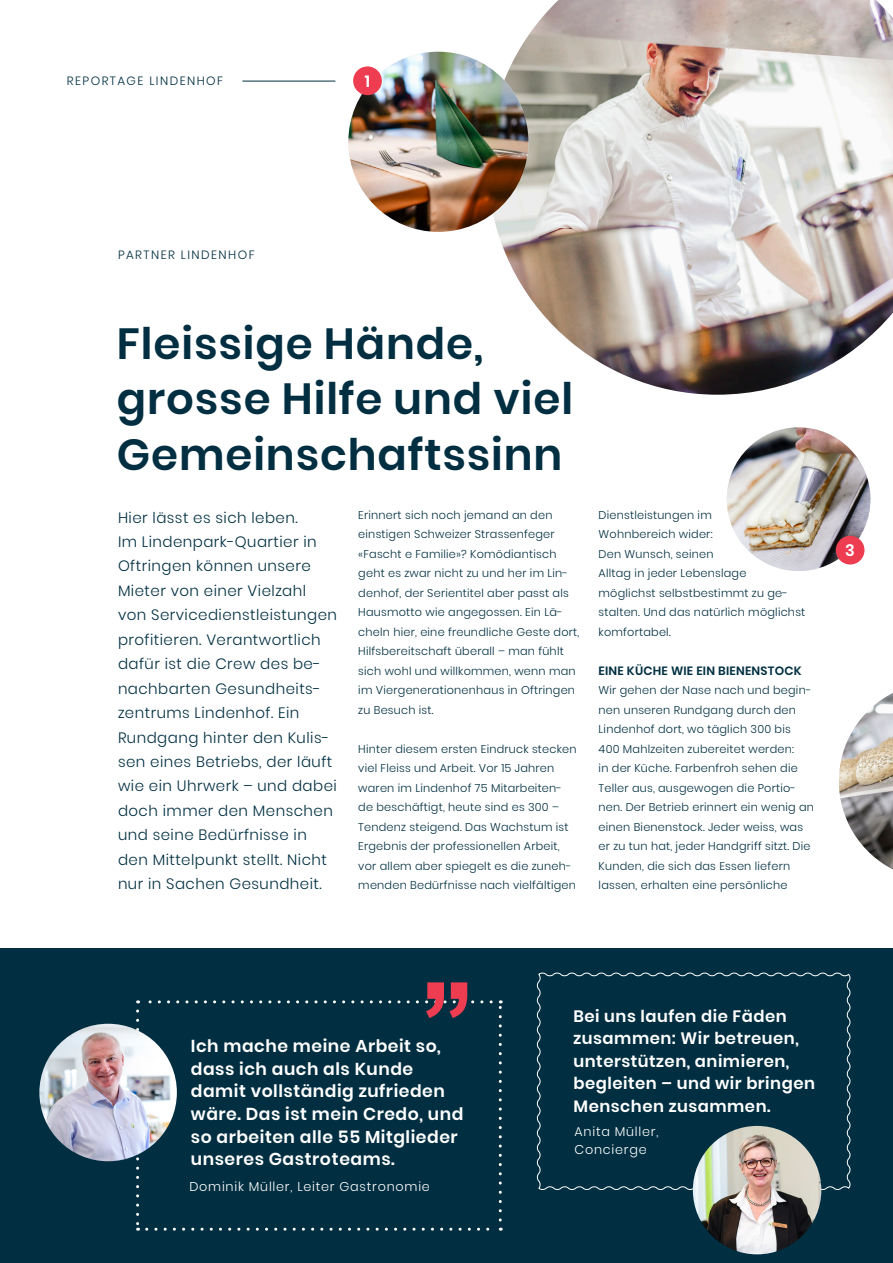
<style>
.page{position:relative;width:893px;height:1263px;background:#fff}
.page>*{position:absolute;margin:0;border:0;box-sizing:border-box;transform-origin:0 0}
.t1{font:700 120px "Arial Hebrew";color:#ee3d50}
.t2{font:600 43.5px/55.5px "Poppins";letter-spacing:.02em;color:#012f41}
.t3{font:600 17.25px/22.5px "Poppins";letter-spacing:.03em;color:#fff}
.t4{font:600 16.5px/22.5px "Poppins";letter-spacing:.03em;color:#fff}
.t5{font:600 16.2px "Poppins";color:#fff}
.t6{font:300 15px/24.5px "Poppins";letter-spacing:.03em;color:#012f41}
.t7{font:300 12.75px/18px "Poppins";letter-spacing:.06em;color:#fff}
.t8{font:300 12px "Poppins";letter-spacing:.12em;color:#012f41}
.t9{font:600 12px "Poppins";letter-spacing:.02em;color:#012f41}
.t10{font:300 11.25px/19.5px "Poppins";letter-spacing:.02em;color:#012f41}
</style>
<div class="page">
<div style="left:0;top:948px;width:893px;height:315px;background:#012f41"></div>
<svg style="left:136px;top:1011px;width:3px;height:220px"></svg>
<svg style="left:147px;top:1228px;width:354px;height:3px"></svg>
<svg style="left:499px;top:1000px;width:3px;height:220px"></svg>
<svg style="left:138px;top:1000px;width:353px;height:3px"></svg>
<svg style="left:536px;top:972px;width:315px;height:219px"></svg>
<img style="left:839px;top:693px;width:54px;height:176px">
<img style="left:488px;top:0;width:405px;height:395px">
<img style="left:348px;top:52px;width:180px;height:180px;border-radius:90px">
<img style="left:727px;top:427px;width:143px;height:144px;border-radius:72px">
<hr style="left:242px;top:81px;width:93px;height:1px;background:#012f41">
<img style="left:693px;top:1126px;width:128px;height:128px;border-radius:64px">
<img style="left:39px;top:1024px;width:138px;height:137px;border-radius:69px">
<div style="left:353px;top:66px;width:29px;height:29px;background:#ee3d50;border-radius:50%"></div>
<div style="left:836px;top:536px;width:28px;height:28px;background:#ee3d50;border-radius:50%"></div>
<p class="t8" style="left:67px;top:74px;width:158px">REPORTAGE LINDENHOF</p>
<p class="t5" style="left:365px;top:72px;width:7px">1</p>
<p class="t8" style="left:118px;top:248px;width:138px">PARTNER LINDENHOF</p>
<p class="t2" style="left:117px;top:316px;width:458px">Fleissige Hände, grosse Hilfe und viel<br>Gemeinschaftssinn</p>
<p class="t6" style="left:118px;top:505px;width:221px">Hier lässt es sich leben.<br>Im Lindenpark-Quartier in<br>Oftringen können unsere<br>Mieter von einer Vielzahl von Servicedienstleistungen profitieren. Verantwortlich dafür ist die Crew des be&shy;nachbarten Gesundheits&shy;zentrums Lindenhof. Ein<br>Rundgang hinter den Kulis&shy;sen eines Betriebs, der läuft wie ein Uhrwerk – und dabei doch immer den Menschen und seine Bedürfnisse in den Mittelpunkt stellt. Nicht nur in Sachen Gesundheit.</p>
<p class="t10" style="left:358px;top:505px;width:222px">Erinnert sich noch jemand an den einstigen Schweizer Strassenfeger «Fascht e Familie»? Komödiantisch geht es zwar nicht zu und her im Lin&shy;denhof, der Serientitel aber passt als Hausmotto wie angegossen. Ein Lä&shy;cheln hier, eine freundliche Geste dort, Hilfsbereitschaft überall – man fühlt sich wohl und willkommen, wenn man im Viergenerationenhaus in Oftringen zu Besuch ist.</p>
<p class="t10" style="left:358px;top:739px;width:220px">Hinter diesem ersten Eindruck stecken viel Fleiss und Arbeit. Vor 15 Jahren waren im Lindenhof 75 Mitarbeiten&shy;de beschäftigt, heute sind es 300 – Tendenz steigend. Das Wachstum ist Ergebnis der professionellen Arbeit, vor allem aber spiegelt es die zuneh&shy;menden Bedürfnisse nach vielfältigen</p>
<p class="t10" style="left:599px;top:505px;width:208px">Dienstleistungen im<br>Wohnbereich wider:<br>Den Wunsch, seinen<br>Alltag in jeder Lebenslage möglichst selbstbestimmt zu ge&shy;stalten. Und das natürlich möglichst komfortabel.</p>
<p class="t9" style="left:599px;top:663px;width:204px">EINE KÜCHE WIE EIN BIENENSTOCK</p>
<p class="t10" style="left:599px;top:680px;width:217px">Wir gehen der Nase nach und begin&shy;nen unseren Rundgang durch den Lindenhof dort, wo täglich 300 bis 400 Mahlzeiten zubereitet werden:<br>in der Küche. Farbenfroh sehen die Teller aus, ausgewogen die Portio&shy;nen. Der Betrieb erinnert ein wenig an einen Bienenstock. Jeder weiss, was er zu tun hat, jeder Handgriff sitzt. Die Kunden, die sich das Essen liefern lassen, erhalten eine persönliche</p>
<p class="t5" style="left:845px;top:541px;width:11px">3</p>
<p class="t1" style="left:420px;top:903px;width:56px">„</p>
<p class="t3" style="left:191px;top:1035px;width:274px">Ich mache meine Arbeit so, dass ich auch als Kunde damit vollständig zufrieden wäre. Das ist mein Credo, und so arbeiten alle 55 Mitglieder unseres Gastroteams.</p>
<p class="t7" style="left:189px;top:1178px;width:242px">Dominik Müller, Leiter Gastronomie</p>
<p class="t4" style="left:573px;top:1005px;width:243px">Bei uns laufen die Fäden zusammen: Wir betreuen, unterstützen, animieren, begleiten – und wir bringen<br>Menschen zusammen.</p>
<p class="t7" style="left:575px;top:1123px;width:85px">Anita Müller,<br>Concierge</p>
</div>
